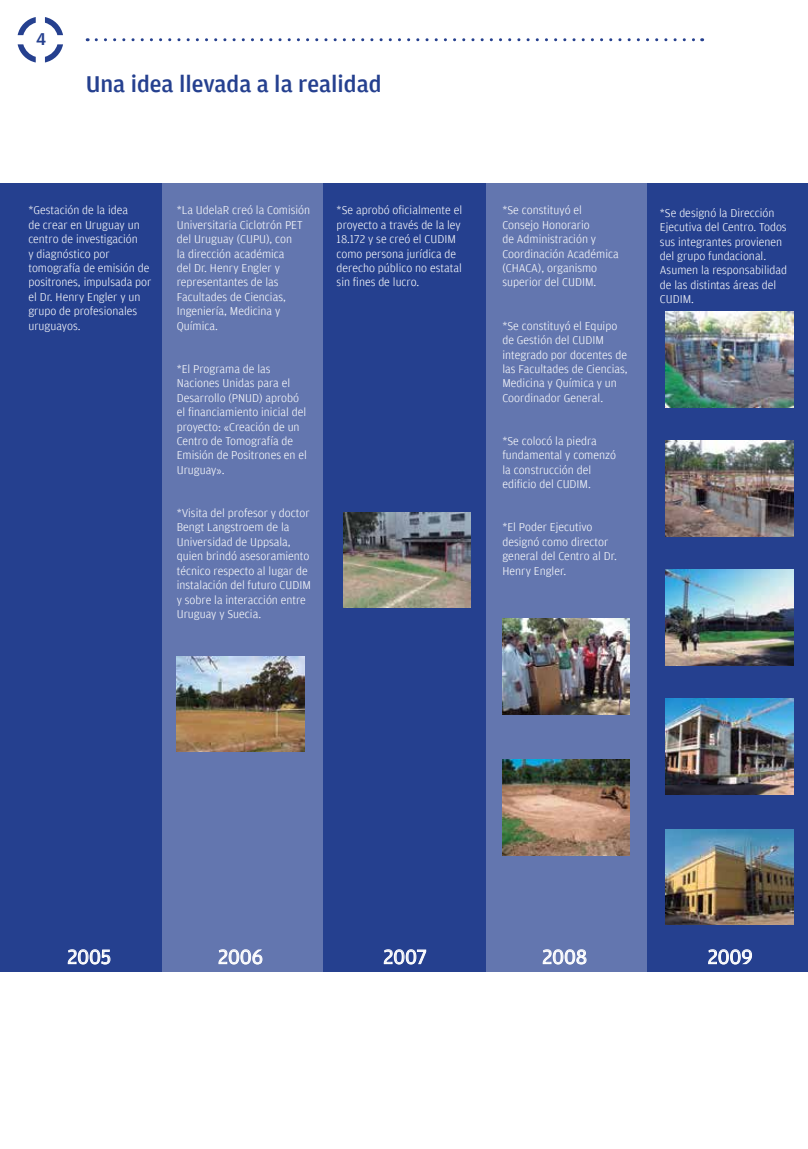
<style>
.page{position:relative;width:808px;height:1149px;background:#fff}
.page>*{position:absolute;margin:0;border:0;box-sizing:border-box;transform-origin:0 0}
.t1{font:500 24px "Amplitude";color:#25408f}
.t2{font:21px "Amplitude";color:#fff}
.t3{font:500 18px "Amplitude";color:#25408f}
.t4{font:300 12px/14.4px "Amplitude";color:#fff}
</style>
<div class="page">
<svg style="left:45px;top:44px;width:18px;height:18px"></svg>
<svg style="left:18px;top:44px;width:18px;height:18px"></svg>
<svg style="left:45px;top:17px;width:18px;height:18px"></svg>
<svg style="left:18px;top:17px;width:18px;height:18px"></svg>
<svg style="left:96px;top:38px;width:607px;height:3px"></svg>
<div style="left:0;top:183px;width:808px;height:788px;background:#25408f"></div>
<div style="left:163px;top:183px;width:160px;height:788px;background:#6376af"></div>
<div style="left:486px;top:183px;width:161px;height:788px;background:#6376af"></div>
<svg style="left:68px;top:949px;width:43px;height:15px"></svg>
<svg style="left:218px;top:949px;width:45px;height:15px"></svg>
<svg style="left:383px;top:949px;width:43px;height:15px"></svg>
<svg style="left:542px;top:949px;width:45px;height:15px"></svg>
<svg style="left:708px;top:949px;width:44px;height:15px"></svg>
<img style="left:502px;top:759px;width:128px;height:96px">
<img style="left:502px;top:618px;width:128px;height:96px">
<img style="left:666px;top:311px;width:127px;height:96px">
<img style="left:666px;top:829px;width:127px;height:95px">
<img style="left:666px;top:440px;width:127px;height:96px">
<img style="left:666px;top:569px;width:127px;height:96px">
<img style="left:666px;top:698px;width:127px;height:96px">
<img style="left:343px;top:512px;width:128px;height:95px">
<img style="left:177px;top:656px;width:127px;height:95px">
<h3 class="t3" style="left:36px;top:29px;width:12px">4</h3>
<h1 class="t1" style="left:86px;top:71px;width:297px">Una idea llevada a la realidad</h1>
<p class="t4" style="left:28px;top:203px;width:125px">*Gestación de la idea<br>de crear en Uruguay un centro de investigación<br>y diagnóstico por tomografía de emisión de positrones, impulsada por el Dr. Henry Engler y un grupo de profesionales uruguayos.</p>
<p class="t4" style="left:177px;top:203px;width:135px">*La UdelaR creó la Comisión<br>Universitaria Ciclotrón PET del Uruguay (CUPU), con<br>la dirección académica<br>del Dr. Henry Engler y representantes de las<br>Facultades de Ciencias,<br>Ingeniería, Medicina y<br>Química.</p>
<p class="t4" style="left:177px;top:362px;width:132px">*El Programa de las<br>Naciones Unidas para el<br>Desarrollo (PNUD) aprobó el financiamiento inicial del proyecto: «Creación de un<br>Centro de Tomografía de<br>Emisión de Positrones en el<br>Uruguay».</p>
<p class="t4" style="left:177px;top:506px;width:136px">*Visita del profesor y doctor<br>Bengt Langstroem de la<br>Universidad de Uppsala, quien brindó asesoramiento técnico respecto al lugar de instalación del futuro CUDIM y sobre la interacción entre<br>Uruguay y Suecia.</p>
<p class="t4" style="left:337px;top:203px;width:127px">*Se aprobó oficialmente el proyecto a través de la ley<br>18.172 y se creó el CUDIM como persona jurídica de derecho público no estatal sin fines de lucro.</p>
<p class="t4" style="left:502px;top:203px;width:118px">*Se constituyó el<br>Consejo Honorario<br>de Administración y<br>Coordinación Académica (CHACA), organismo superior del CUDIM.</p>
<p class="t4" style="left:502px;top:318px;width:127px">*Se constituyó el Equipo de Gestión del CUDIM integrado por docentes de las Facultades de Ciencias,<br>Medicina y Química y un<br>Coordinador General.</p>
<p class="t4" style="left:502px;top:434px;width:115px">*Se colocó la piedra fundamental y comenzó la construcción del edificio del CUDIM.</p>
<p class="t4" style="left:502px;top:520px;width:116px">*El Poder Ejecutivo designó como director general del Centro al Dr.<br>Henry Engler.</p>
<p class="t4" style="left:660px;top:205px;width:129px">*Se designó la Dirección<br>Ejecutiva del Centro. Todos sus integrantes provienen del grupo fundacional.<br>Asumen la responsabilidad de las distintas áreas del<br>CUDIM.</p>
<h2 class="t2" style="left:67px;top:944px;width:45px">2005</h2>
<h2 class="t2" style="left:218px;top:944px;width:46px">2006</h2>
<h2 class="t2" style="left:383px;top:944px;width:45px">2007</h2>
<h2 class="t2" style="left:542px;top:944px;width:46px">2008</h2>
<h2 class="t2" style="left:708px;top:944px;width:46px">2009</h2>
</div>
